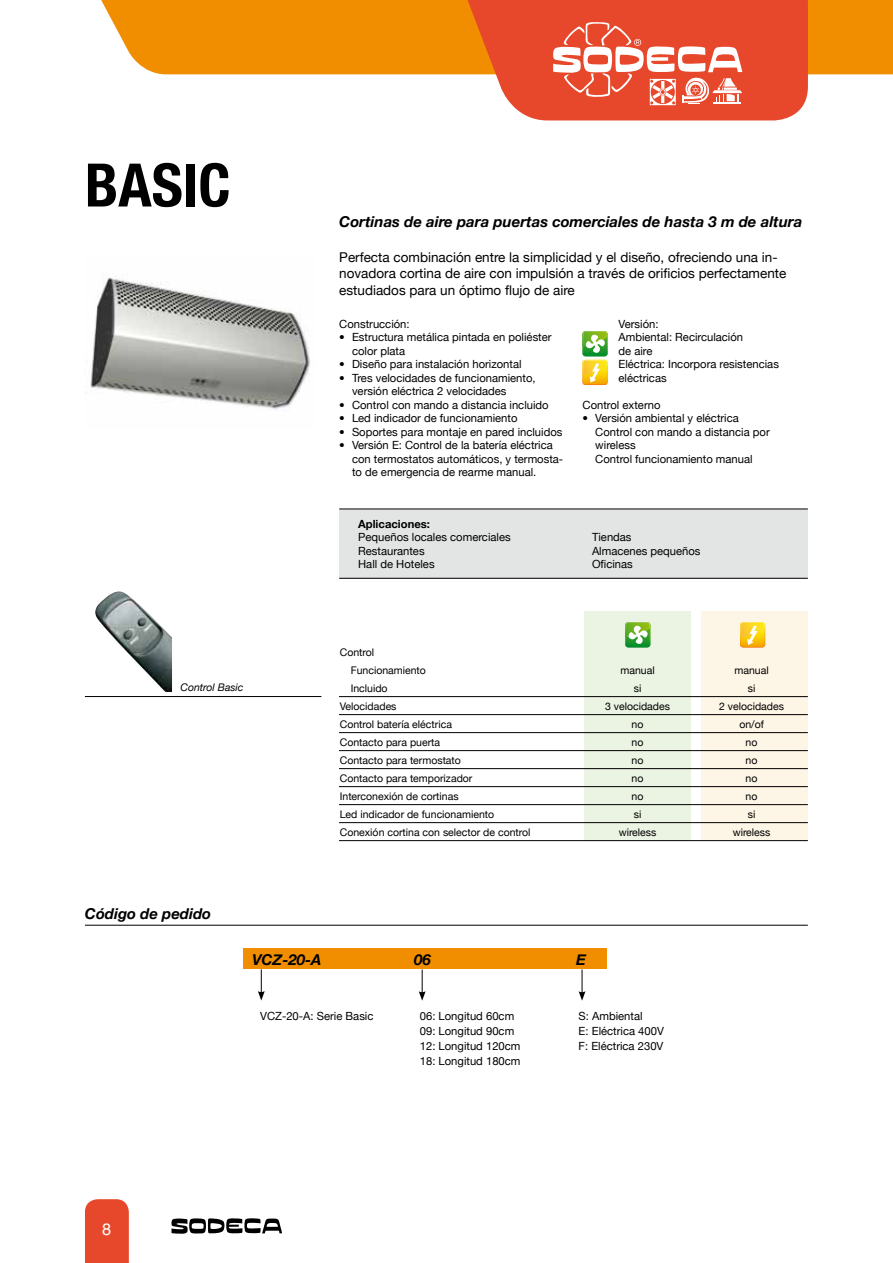
<style>
.page{position:relative;width:893px;height:1263px;background:#fff}
.page>*{position:absolute;margin:0;border:0;box-sizing:border-box;transform-origin:0 0}
.t1{font:700 condensed 60px "Helvetica Neue";color:#000}
.t2{font:16.5px "Helvetica";color:#fff}
.t3{font:italic 700 15px "Helvetica Neue";color:#000}
.t4{font:13.5px/16.5px "Helvetica Neue";color:#000}
.t5{font:11.25px/13.5px "Helvetica Neue";color:#000}
.t6{font:700 11.25px "Helvetica Neue";color:#000}
.t7{font:10.5px/18px "Helvetica Neue";color:#000}
.t8{font:italic 10.5px "Helvetica Neue";color:#000}
</style>
<div class="page">
<div style="left:85px;top:1199px;width:44px;height:64px;background:#e7472a"></div>
<svg style="left:171px;top:1218px;width:111px;height:16px"></svg>
<div style="left:101px;top:0;width:791px;height:74px;background:#f18e00"></div>
<svg style="left:456px;top:0;width:352px;height:120px;background:#eb694c"></svg>
<svg style="left:892px;top:0;width:1px;height:74px"></svg>
<div style="left:244px;top:948px;width:363px;height:21px;background:#f18e00"></div>
<div style="left:339px;top:509px;width:469px;height:70px;background:#e3e4e4"></div>
<hr style="left:339px;top:578px;width:469px;height:1px;background:#000">
<hr style="left:339px;top:509px;width:469px;height:1px;background:#000">
<svg style="left:582px;top:331px;width:26px;height:54px"></svg>
<img style="left:90px;top:274px;width:220px;height:136px">
<img style="left:95px;top:591px;width:77px;height:101px">
<div style="left:585px;top:611px;width:106px;height:229px;background:#ebf3e2"></div>
<div style="left:701px;top:611px;width:107px;height:230px;background:#fdf5e5"></div>
<hr style="left:339px;top:696px;width:469px;height:1px;background:#000">
<hr style="left:339px;top:714px;width:469px;height:1px;background:#000">
<hr style="left:339px;top:732px;width:469px;height:1px;background:#000">
<hr style="left:339px;top:750px;width:469px;height:1px;background:#000">
<hr style="left:339px;top:768px;width:469px;height:1px;background:#000">
<hr style="left:339px;top:786px;width:469px;height:1px;background:#000">
<hr style="left:339px;top:804px;width:469px;height:1px;background:#000">
<hr style="left:339px;top:822px;width:469px;height:1px;background:#000">
<hr style="left:339px;top:840px;width:469px;height:1px;background:#000">
<svg style="left:625px;top:622px;width:25px;height:25px"></svg>
<svg style="left:740px;top:622px;width:25px;height:25px"></svg>
<svg style="left:258px;top:970px;width:7px;height:30px"></svg>
<svg style="left:419px;top:970px;width:7px;height:31px"></svg>
<svg style="left:579px;top:970px;width:6px;height:31px"></svg>
<hr style="left:85px;top:925px;width:723px;height:1px;background:#000">
<hr style="left:85px;top:696px;width:236px;height:1px;background:#000">
<h1 class="t1" style="left:85px;top:149px;width:147px">BASIC</h1>
<h3 class="t3" style="left:339px;top:212px;width:465px">Cortinas de aire para puertas comerciales de hasta 3 m de altura</h3>
<p class="t4" style="left:339px;top:249px;width:449px">Perfecta combinación entre la simplicidad y el diseño, ofreciendo una in&shy;novadora cortina de aire con impulsión a través de orificios perfectamente estudiados para un óptimo flujo de aire</p>
<p class="t5" style="left:339px;top:317px;width:72px">Construcción:</p>
<p class="t5" style="left:352px;top:330px;width:201px;text-indent:-13px">• Estructura metálica pintada en poliéster color plata</p>
<p class="t5" style="left:339px;top:357px;width:184px">• Diseño para instalación horizontal</p>
<p class="t5" style="left:352px;top:371px;width:185px;text-indent:-13px">• Tres velocidades de funcionamiento, versión eléctrica 2 velocidades</p>
<p class="t5" style="left:339px;top:398px;width:211px">• Control con mando a distancia incluido</p>
<p class="t5" style="left:339px;top:411px;width:180px">• Led indicador de funcionamiento</p>
<p class="t5" style="left:339px;top:425px;width:225px">• Soportes para montaje en pared incluidos</p>
<p class="t5" style="left:352px;top:438px;width:213px;text-indent:-13px">• Versión E: Control de la batería eléctrica con termostatos automáticos, y termosta&shy;to de emergencia de rearme manual.</p>
<p class="t5" style="left:619px;top:317px;width:162px">Versión:<br>Ambiental: Recirculación<br>de aire<br>Eléctrica: Incorpora resistencias eléctricas</p>
<p class="t5" style="left:583px;top:398px;width:80px">Control externo</p>
<p class="t5" style="left:595px;top:411px;width:176px;text-indent:-13px">• Versión ambiental y eléctrica<br>Control con mando a distancia por wireless<br>Control funcionamiento manual</p>
<p class="t6" style="left:358px;top:517px;width:73px">Aplicaciones:</p>
<p class="t5" style="left:358px;top:530px;width:154px">Pequeños locales comerciales<br>Restaurantes<br>Hall de Hoteles</p>
<p class="t5" style="left:592px;top:530px;width:110px">Tiendas<br>Almacenes pequeños<br>Oficinas</p>
<p class="t8" style="left:180px;top:681px;width:65px">Control Basic</p>
<p class="t7" style="left:351px;top:643px;width:77px;text-indent:-11px">Control<br>Funcionamiento</p>
<p class="t7" style="left:620px;top:661px;width:36px">manual</p>
<p class="t7" style="left:734px;top:661px;width:36px">manual</p>
<p class="t7" style="left:351px;top:679px;width:38px">Incluido</p>
<p class="t7" style="left:634px;top:679px;width:9px">si</p>
<p class="t7" style="left:748px;top:679px;width:9px">si</p>
<p class="t7" style="left:340px;top:697px;width:58px">Velocidades</p>
<p class="t7" style="left:605px;top:697px;width:66px">3 velocidades</p>
<p class="t7" style="left:719px;top:697px;width:66px">2 velocidades</p>
<p class="t7" style="left:340px;top:715px;width:114px">Control batería eléctrica</p>
<p class="t7" style="left:632px;top:715px;width:13px">no</p>
<p class="t7" style="left:739px;top:715px;width:26px">on/of</p>
<p class="t7" style="left:340px;top:733px;width:102px">Contacto para puerta</p>
<p class="t7" style="left:632px;top:733px;width:13px">no</p>
<p class="t7" style="left:746px;top:733px;width:13px">no</p>
<p class="t7" style="left:340px;top:751px;width:123px">Contacto para termostato</p>
<p class="t7" style="left:632px;top:751px;width:13px">no</p>
<p class="t7" style="left:746px;top:751px;width:13px">no</p>
<p class="t7" style="left:340px;top:769px;width:134px">Contacto para temporizador</p>
<p class="t7" style="left:632px;top:769px;width:13px">no</p>
<p class="t7" style="left:746px;top:769px;width:13px">no</p>
<p class="t7" style="left:340px;top:787px;width:120px">Interconexión de cortinas</p>
<p class="t7" style="left:632px;top:787px;width:13px">no</p>
<p class="t7" style="left:746px;top:787px;width:13px">no</p>
<p class="t7" style="left:340px;top:805px;width:156px">Led indicador de funcionamiento</p>
<p class="t7" style="left:634px;top:805px;width:9px">si</p>
<p class="t7" style="left:748px;top:805px;width:9px">si</p>
<p class="t7" style="left:340px;top:823px;width:192px">Conexión cortina con selector de control</p>
<p class="t7" style="left:619px;top:823px;width:39px">wireless</p>
<p class="t7" style="left:733px;top:823px;width:39px">wireless</p>
<h3 class="t3" style="left:85px;top:904px;width:128px">Código de pedido</h3>
<h3 class="t3" style="left:252px;top:950px;width:71px">VCZ-20-A</h3>
<h3 class="t3" style="left:414px;top:950px;width:18px">06</h3>
<h3 class="t3" style="left:576px;top:950px;width:12px">E</h3>
<p class="t5" style="left:260px;top:1009px;width:115px">VCZ-20-A: Serie Basic</p>
<p class="t5" style="left:420px;top:1008px;width:102px;line-height:15px">06: Longitud 60cm<br>09: Longitud 90cm<br>12: Longitud 120cm<br>18: Longitud 180cm</p>
<p class="t5" style="left:579px;top:1008px;width:87px;line-height:15px">S: Ambiental<br>E: Eléctrica 400V<br>F: Eléctrica 230V</p>
<h2 class="t2" style="left:102px;top:1216px;width:11px">8</h2>
</div>
